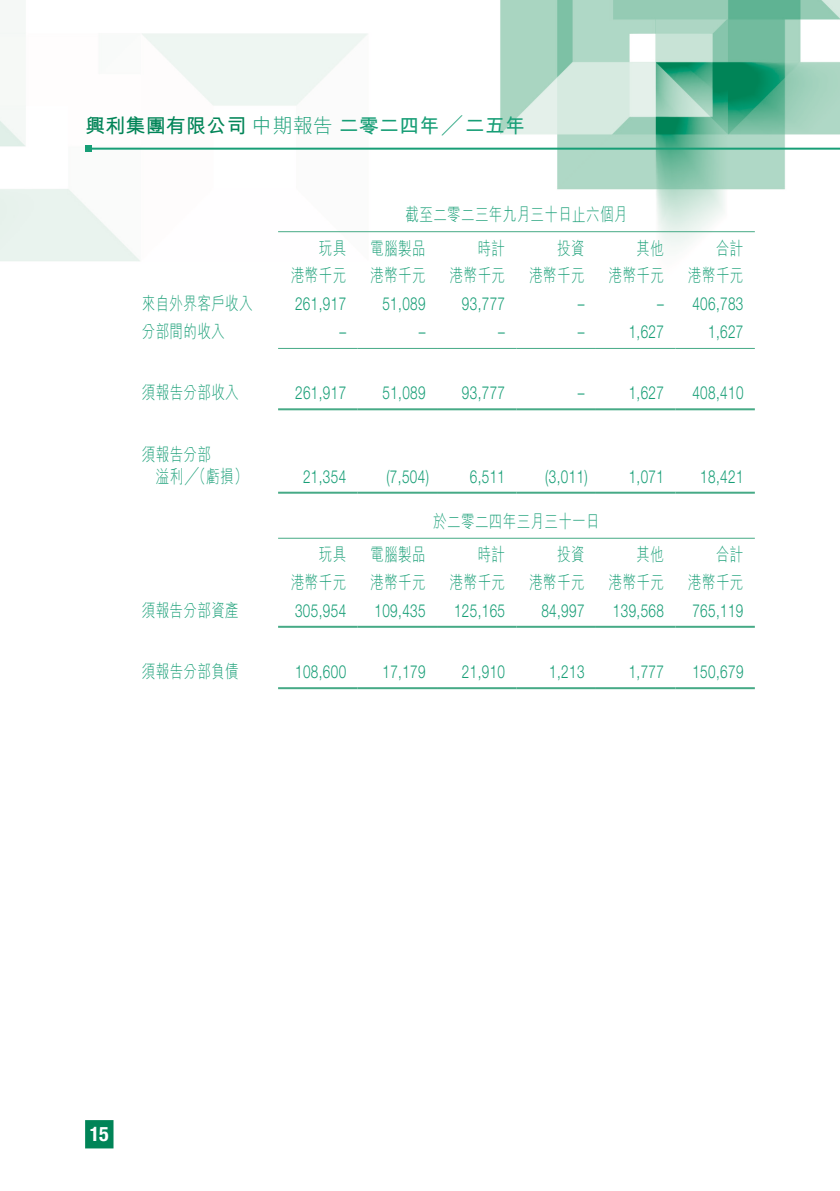
<style>
.page{position:relative;width:840px;height:1191px;background:#fff}
.page>*{position:absolute;margin:0;border:0;box-sizing:border-box;transform-origin:0 0}
.t1{font:700 20px "M Hei HK";letter-spacing:.01em;color:#179e76}
.t2{font:700 condensed 20px "Helvetica Neue LT Std";color:#fff}
.t3{font:300 18px "Helvetica Neue LT Std";letter-spacing:.03em;color:#179e76;scale:.75 1}
.t4{font:300 18px "M Hei HK";letter-spacing:.03em;color:#179e76;scale:.75 1}
.s1{color:#008457}
.s2{font-weight:300}
</style>
<div class="page">
<img style="left:0;top:0;width:839px;height:1149px">
<hr style="left:88px;top:148px;width:751px;height:2px;background:#179e76">
<svg style="left:85px;top:146px;width:6px;height:6px"></svg>
<div style="left:86px;top:1121px;width:26px;height:26px;background:#008457"></div>
<div style="left:85px;top:1120px;width:28px;height:28px;border:2px solid #008457"></div>
<hr style="left:278px;top:231px;width:476px;height:1px;background:#46aa86">
<hr style="left:278px;top:348px;width:79px;height:1px;background:#46aa86">
<hr style="left:357px;top:348px;width:80px;height:1px;background:#46aa86">
<hr style="left:437px;top:348px;width:79px;height:1px;background:#46aa86">
<hr style="left:516px;top:348px;width:79px;height:1px;background:#46aa86">
<hr style="left:595px;top:348px;width:80px;height:1px;background:#46aa86">
<hr style="left:675px;top:348px;width:79px;height:1px;background:#46aa86">
<hr style="left:278px;top:408px;width:79px;height:2px;background:#46aa86">
<hr style="left:357px;top:408px;width:80px;height:2px;background:#46aa86">
<hr style="left:437px;top:408px;width:79px;height:2px;background:#46aa86">
<hr style="left:516px;top:408px;width:79px;height:2px;background:#46aa86">
<hr style="left:595px;top:408px;width:80px;height:2px;background:#46aa86">
<hr style="left:675px;top:408px;width:79px;height:2px;background:#46aa86">
<hr style="left:278px;top:492px;width:79px;height:2px;background:#46aa86">
<hr style="left:357px;top:492px;width:80px;height:2px;background:#46aa86">
<hr style="left:437px;top:492px;width:79px;height:2px;background:#46aa86">
<hr style="left:516px;top:492px;width:79px;height:2px;background:#46aa86">
<hr style="left:595px;top:492px;width:80px;height:2px;background:#46aa86">
<hr style="left:675px;top:492px;width:79px;height:2px;background:#46aa86">
<hr style="left:278px;top:538px;width:476px;height:1px;background:#46aa86">
<hr style="left:278px;top:626px;width:79px;height:2px;background:#46aa86">
<hr style="left:357px;top:626px;width:80px;height:2px;background:#46aa86">
<hr style="left:437px;top:626px;width:79px;height:2px;background:#46aa86">
<hr style="left:516px;top:626px;width:79px;height:2px;background:#46aa86">
<hr style="left:595px;top:626px;width:80px;height:2px;background:#46aa86">
<hr style="left:675px;top:626px;width:79px;height:2px;background:#46aa86">
<hr style="left:278px;top:687px;width:79px;height:2px;background:#46aa86">
<hr style="left:357px;top:687px;width:80px;height:2px;background:#46aa86">
<hr style="left:437px;top:687px;width:79px;height:2px;background:#46aa86">
<hr style="left:516px;top:687px;width:79px;height:2px;background:#46aa86">
<hr style="left:595px;top:687px;width:80px;height:2px;background:#46aa86">
<hr style="left:675px;top:687px;width:79px;height:2px;background:#46aa86">
<p class="t1" style="left:85px;top:111px;width:441px"><span class="s1">興利集團有限公司</span><span class="s2">中期報告</span>二零二四年 ╱二五年</p>
<p class="t4" style="left:405px;top:205px;width:297px">截至二零二三年九月三十日止六個月</p>
<p class="t4" style="left:318px;top:239px;width:38px">玩具</p>
<p class="t4" style="left:370px;top:239px;width:75px">電腦製品</p>
<p class="t4" style="left:477px;top:239px;width:38px">時計</p>
<p class="t4" style="left:557px;top:239px;width:38px">投資</p>
<p class="t4" style="left:636px;top:239px;width:38px">其他</p>
<p class="t4" style="left:715px;top:239px;width:38px">合計</p>
<p class="t4" style="left:291px;top:267px;width:75px">港幣千元</p>
<p class="t4" style="left:370px;top:267px;width:75px">港幣千元</p>
<p class="t4" style="left:449px;top:267px;width:75px">港幣千元</p>
<p class="t4" style="left:529px;top:267px;width:75px">港幣千元</p>
<p class="t4" style="left:608px;top:267px;width:75px">港幣千元</p>
<p class="t4" style="left:688px;top:267px;width:75px">港幣千元</p>
<p class="t4" style="left:142px;top:294px;width:149px">來自外界客戶收入</p>
<p class="t3" style="left:295px;top:293px;width:70px">261,917</p>
<p class="t3" style="left:382px;top:293px;width:59px">51,089</p>
<p class="t3" style="left:461px;top:293px;width:59px">93,777</p>
<p class="t3" style="left:577px;top:293px;width:10px">–</p>
<p class="t3" style="left:657px;top:293px;width:10px">–</p>
<p class="t3" style="left:692px;top:293px;width:70px">406,783</p>
<p class="t4" style="left:142px;top:322px;width:112px">分部間的收入</p>
<p class="t3" style="left:339px;top:320px;width:10px">–</p>
<p class="t3" style="left:418px;top:320px;width:10px">–</p>
<p class="t3" style="left:498px;top:320px;width:10px">–</p>
<p class="t3" style="left:577px;top:320px;width:10px">–</p>
<p class="t3" style="left:628px;top:320px;width:49px">1,627</p>
<p class="t3" style="left:707px;top:320px;width:49px">1,627</p>
<p class="t4" style="left:142px;top:383px;width:131px">須報告分部收入</p>
<p class="t3" style="left:295px;top:382px;width:70px">261,917</p>
<p class="t3" style="left:382px;top:382px;width:59px">51,089</p>
<p class="t3" style="left:461px;top:382px;width:59px">93,777</p>
<p class="t3" style="left:577px;top:382px;width:10px">–</p>
<p class="t3" style="left:628px;top:382px;width:49px">1,627</p>
<p class="t3" style="left:692px;top:382px;width:70px">408,410</p>
<p class="t4" style="left:142px;top:445px;width:94px">須報告分部</p>
<p class="t4" style="left:156px;top:467px;width:124px">溢利╱（虧損(</p>
<p class="t3" style="left:303px;top:465px;width:59px">21,354</p>
<p class="t3" style="left:386px;top:465px;width:58px">)7,504(</p>
<p class="t3" style="left:469px;top:465px;width:49px">6,511</p>
<p class="t3" style="left:545px;top:465px;width:58px">)3,011(</p>
<p class="t3" style="left:628px;top:465px;width:49px">1,071</p>
<p class="t3" style="left:700px;top:465px;width:59px">18,421</p>
<p class="t4" style="left:433px;top:512px;width:223px">於二零二四年三月三十一日</p>
<p class="t4" style="left:318px;top:545px;width:38px">玩具</p>
<p class="t4" style="left:370px;top:545px;width:75px">電腦製品</p>
<p class="t4" style="left:477px;top:545px;width:38px">時計</p>
<p class="t4" style="left:557px;top:545px;width:38px">投資</p>
<p class="t4" style="left:636px;top:545px;width:38px">其他</p>
<p class="t4" style="left:715px;top:545px;width:38px">合計</p>
<p class="t4" style="left:291px;top:573px;width:75px">港幣千元</p>
<p class="t4" style="left:370px;top:573px;width:75px">港幣千元</p>
<p class="t4" style="left:449px;top:573px;width:75px">港幣千元</p>
<p class="t4" style="left:529px;top:573px;width:75px">港幣千元</p>
<p class="t4" style="left:608px;top:573px;width:75px">港幣千元</p>
<p class="t4" style="left:688px;top:573px;width:75px">港幣千元</p>
<p class="t4" style="left:142px;top:601px;width:131px">須報告分部資產</p>
<p class="t3" style="left:295px;top:599px;width:70px">305,954</p>
<p class="t3" style="left:374px;top:599px;width:70px">109,435</p>
<p class="t3" style="left:453px;top:599px;width:70px">125,165</p>
<p class="t3" style="left:541px;top:599px;width:59px">84,997</p>
<p class="t3" style="left:612px;top:599px;width:70px">139,568</p>
<p class="t3" style="left:692px;top:599px;width:70px">765,119</p>
<p class="t4" style="left:142px;top:662px;width:131px">須報告分部負債</p>
<p class="t3" style="left:295px;top:660px;width:70px">108,600</p>
<p class="t3" style="left:382px;top:660px;width:59px">17,179</p>
<p class="t3" style="left:461px;top:660px;width:59px">21,910</p>
<p class="t3" style="left:549px;top:660px;width:49px">1,213</p>
<p class="t3" style="left:628px;top:660px;width:49px">1,777</p>
<p class="t3" style="left:692px;top:660px;width:70px">150,679</p>
<p class="t2" style="left:90px;top:1121px;width:21px">15</p>
</div>
